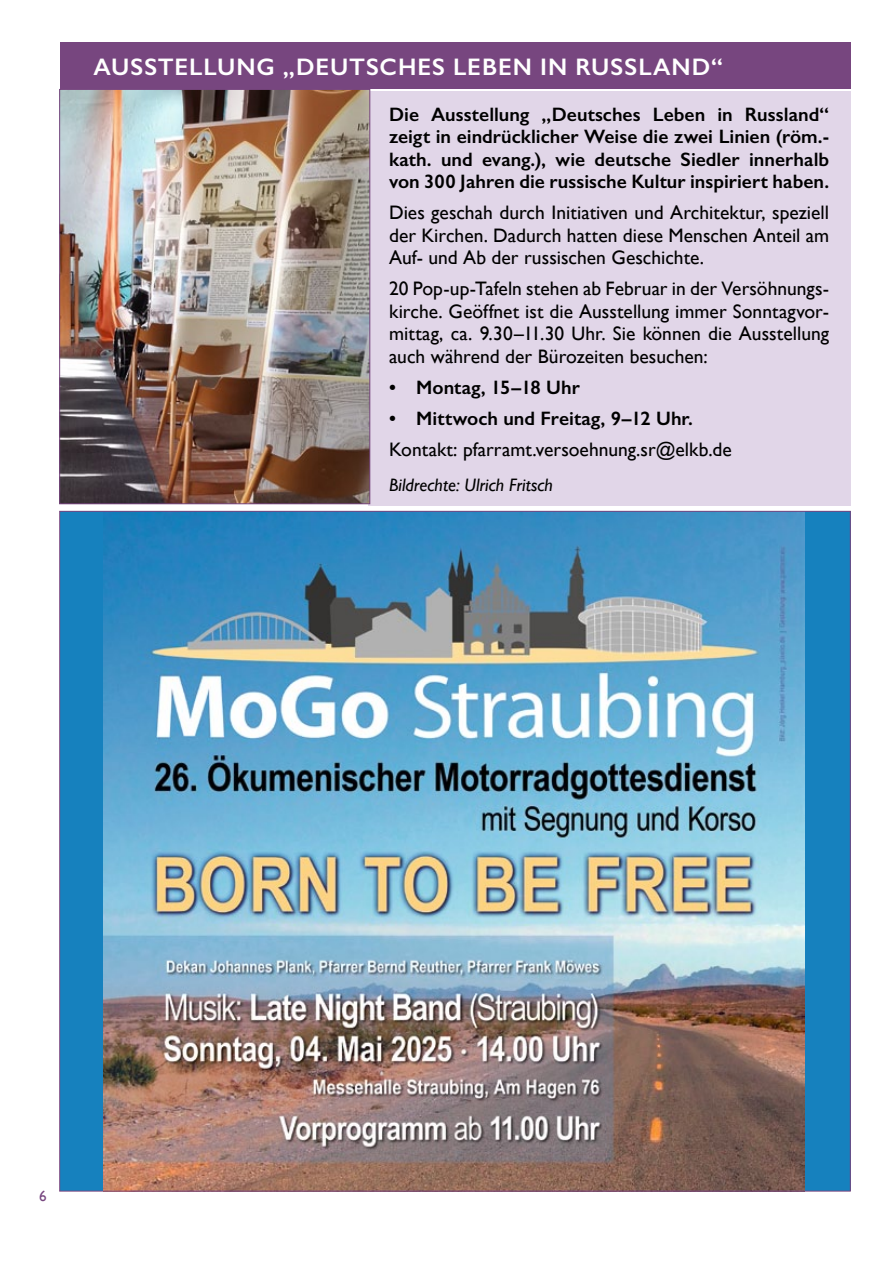
<style>
.page{position:relative;width:893px;height:1263px;background:#fff}
.page>*{position:absolute;margin:0;border:0;box-sizing:border-box;transform-origin:0 0}
.t1{font:600 24px "Gill Sans";letter-spacing:.035em;color:#fff}
.t2{font:19.5px/22.5px "Gill Sans";color:#000;text-align:justify}
.t3{font:600 19.5px/22.5px "Gill Sans";color:#000;text-align:justify}
.t4{font:italic 18px "Gill Sans";letter-spacing:.005em;color:#000}
.t5{font:15px "Gill Sans";color:#77467f}
</style>
<div class="page">
<div style="left:368px;top:91px;width:482px;height:415px;background:#e1d6e8"></div>
<div style="left:60px;top:43px;width:790px;height:46px;background:#77467f"></div>
<img style="left:62px;top:91px;width:306px;height:411px">
<div style="left:60px;top:89px;width:310px;height:415px;border:1px solid #77467f"></div>
<div style="left:60px;top:511px;width:790px;height:680px;background:#1681be"></div>
<img style="left:104px;top:513px;width:700px;height:676px">
<p class="t1" style="left:94px;top:52px;width:34px">Ausstellu</p>
<p class="t1" style="left:236px;top:52px;width:96px">ng „Deuts</p>
<p class="t1" style="left:380px;top:52px;width:229px">ches Leben in Russla</p>
<p class="t1" style="left:672px;top:52px;width:53px">nd“</p>
<p class="t3" style="left:389px;top:103px;width:442px">Die Ausstellung „Deutsches Leben in Russland“ zeigt in eindrücklicher Weise die zwei Linien (röm.- kath. und evang.), wie deutsche Siedler innerhalb von 300 Jahren die russische Kultur inspiriert haben.</p>
<p class="t2" style="left:389px;top:201px;width:442px">Dies geschah durch Initiativen und Architektur, speziell der Kirchen. Dadurch hatten diese Menschen Anteil am Auf- und Ab der russischen Geschichte.</p>
<p class="t2" style="left:389px;top:277px;width:442px">20 Pop-up-Tafeln stehen ab Februar in der Versöhnungs&shy;kirche. Geöffnet ist die Ausstellung immer Sonntagvor&shy;mittag, ca. 9.30–11.30 Uhr. Sie können die Ausstellung auch während der Bürozeiten besuchen:</p>
<p class="t3" style="left:389px;top:376px;width:192px">• Montag, 15–18 Uhr</p>
<p class="t3" style="left:389px;top:407px;width:306px">• Mittwoch und Freitag, 9–12 Uhr.</p>
<p class="t2" style="left:389px;top:438px;width:344px">Kontakt: pfarramt.versoehnung.sr@elkb.de</p>
<p class="t4" style="left:389px;top:475px;width:165px">Bildrechte: Ulrich Fritsch</p>
<p class="t5" style="left:39px;top:1187px;width:9px">6</p>
</div>
